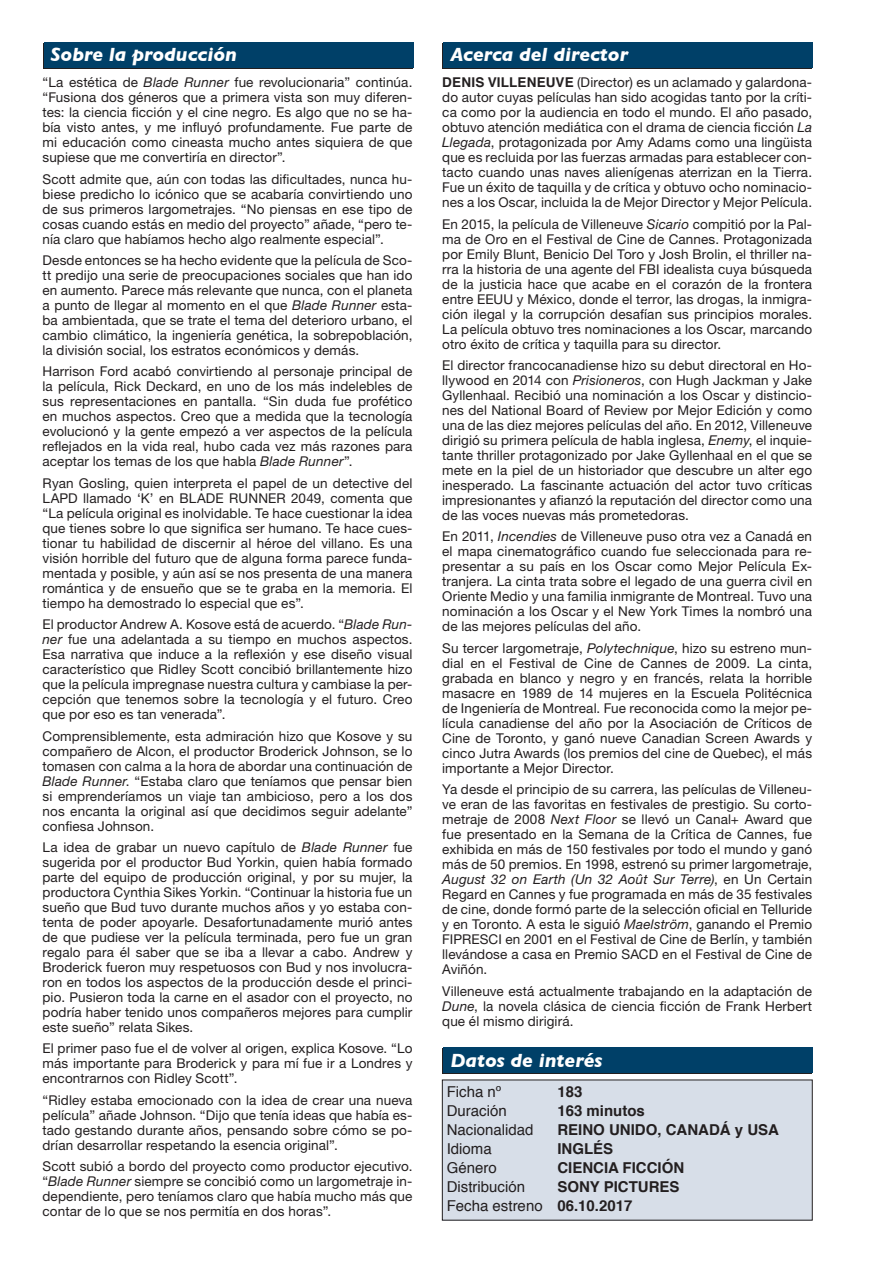
<style>
.page{position:relative;width:893px;height:1263px;background:#fff}
.page>*{position:absolute;margin:0;border:0;box-sizing:border-box;transform-origin:0 0}
.t1{font:italic 700 19.5px "Gill Sans";color:#fff}
.t2{font:15px "Helvetica";color:#231f20}
.t3{font:700 15px "Helvetica";color:#231f20}
.t4{font:13.5px/15px "Helvetica Neue";letter-spacing:.01em;color:#231f20;text-align:justify}
.s1{font-style:italic}
.s2{font-family:"Helvetica";font-weight:700}
.s3{font-weight:700}
</style>
<div class="page">
<div style="left:43px;top:44px;width:369px;height:25px;background:#231f20"></div>
<div style="left:44px;top:43px;width:370px;height:25px;background:#004068"></div>
<div style="left:442px;top:1049px;width:370px;height:25px;background:#231f20"></div>
<div style="left:443px;top:1048px;width:370px;height:25px;background:#004068"></div>
<div style="left:442px;top:1080px;width:370px;height:140px;background:#d7dee8"></div>
<div style="left:442px;top:44px;width:370px;height:25px;background:#231f20"></div>
<div style="left:443px;top:43px;width:370px;height:25px;background:#004068"></div>
<p class="t1" style="left:51px;top:43px;width:188px">Sobre la producción</p>
<p class="t4" style="left:43px;top:75px;width:371px">“La estética de <span class="s1">Blade Runner</span> fue revolucionaria” continúa. “Fusiona dos géneros que a primera vista son muy diferen&shy;tes: la ciencia ficción y el cine negro. Es algo que no se ha&shy;bía visto antes, y me influyó profundamente. Fue parte de mi educación como cineasta mucho antes siquiera de que supiese que me convertiría en director”.</p>
<p class="t4" style="left:43px;top:171px;width:371px">Scott admite que, aún con todas las dificultades, nunca hu&shy;biese predicho lo icónico que se acabaría convirtiendo uno de sus primeros largometrajes. “No piensas en ese tipo de cosas cuando estás en medio del proyecto” añade, “pero te&shy;nía claro que habíamos hecho algo realmente especial”.</p>
<p class="t4" style="left:43px;top:252px;width:371px">Desde entonces se ha hecho evidente que la película de Sco&shy;tt predijo una serie de preocupaciones sociales que han ido en aumento. Parece más relevante que nunca, con el planeta a punto de llegar al momento en el que <span class="s1">Blade Runner</span> esta&shy;ba ambientada, que se trate el tema del deterioro urbano, el cambio climático, la ingeniería genética, la sobrepoblación, la división social, los estratos económicos y demás.</p>
<p class="t4" style="left:43px;top:364px;width:371px">Harrison Ford acabó convirtiendo al personaje principal de la película, Rick Deckard, en uno de los más indelebles de sus representaciones en pantalla. “Sin duda fue profético en muchos aspectos. Creo que a medida que la tecnología evolucionó y la gente empezó a ver aspectos de la película reflejados en la vida real, hubo cada vez más razones para aceptar los temas de los que habla <span class="s1">Blade Runner</span>”.</p>
<p class="t4" style="left:43px;top:475px;width:371px">Ryan Gosling, quien interpreta el papel de un detective del LAPD llamado ‘K’ en BLADE RUNNER 2049, comenta que “La película original es inolvidable. Te hace cuestionar la idea que tienes sobre lo que significa ser humano. Te hace cues&shy;tionar tu habilidad de discernir al héroe del villano. Es una visión horrible del futuro que de alguna forma parece funda&shy;mentada y posible, y aún así se nos presenta de una manera romántica y de ensueño que se te graba en la memoria. El tiempo ha demostrado lo especial que es”.</p>
<p class="t4" style="left:43px;top:617px;width:371px">El productor Andrew A. Kosove está de acuerdo. “<span class="s1">Blade Run&shy;ner</span> fue una adelantada a su tiempo en muchos aspectos.<br>Esa narrativa que induce a la reflexión y ese diseño visual característico que Ridley Scott concibió brillantemente hizo que la película impregnase nuestra cultura y cambiase la per&shy;cepción que tenemos sobre la tecnología y el futuro. Creo que por eso es tan venerada”.</p>
<p class="t4" style="left:43px;top:728px;width:371px">Comprensiblemente, esta admiración hizo que Kosove y su compañero de Alcon, el productor Broderick Johnson, se lo tomasen con calma a la hora de abordar una continuación de <span class="s1">Blade Runner</span>. “Estaba claro que teníamos que pensar bien si emprenderíamos un viaje tan ambicioso, pero a los dos nos encanta la original así que decidimos seguir adelante” confiesa Johnson.</p>
<p class="t4" style="left:43px;top:839px;width:371px">La idea de grabar un nuevo capítulo de <span class="s1">Blade Runner</span> fue sugerida por el productor Bud Yorkin, quien había formado parte del equipo de producción original, y por su mujer, la productora Cynthia Sikes Yorkin. “Continuar la historia fue un sueño que Bud tuvo durante muchos años y yo estaba con&shy;tenta de poder apoyarle. Desafortunadamente murió antes de que pudiese ver la película terminada, pero fue un gran regalo para él saber que se iba a llevar a cabo. Andrew y Broderick fueron muy respetuosos con Bud y nos involucra&shy;ron en todos los aspectos de la producción desde el princi&shy;pio. Pusieron toda la carne en el asador con el proyecto, no podría haber tenido unos compañeros mejores para cumplir este sueño” relata Sikes.</p>
<p class="t4" style="left:43px;top:1041px;width:371px">El primer paso fue el de volver al origen, explica Kosove. “Lo más importante para Broderick y para mí fue ir a Londres y encontrarnos con Ridley Scott”.</p>
<p class="t4" style="left:43px;top:1092px;width:371px">“Ridley estaba emocionado con la idea de crear una nueva película” añade Johnson. “Dijo que tenía ideas que había es&shy;tado gestando durante años, pensando sobre cómo se po&shy;drían desarrollar respetando la esencia original”.</p>
<p class="t4" style="left:43px;top:1158px;width:371px">Scott subió a bordo del proyecto como productor ejecutivo. “<span class="s1">Blade Runner</span> siempre se concibió como un largometraje in&shy;dependiente, pero teníamos claro que había mucho más que contar de lo que se nos permitía en dos horas”.</p>
<p class="t1" style="left:450px;top:43px;width:179px">Acerca del director</p>
<p class="t4" style="left:442px;top:75px;width:371px"><span class="s2">DENIS VILLENEUVE</span> (Director) es un aclamado y galardona&shy;do autor cuyas películas han sido acogidas tanto por la críti&shy;ca como por la audiencia en todo el mundo. El año pasado, obtuvo atención mediática con el drama de ciencia ficción <span class="s1">La Llegada</span>, protagonizada por Amy Adams como una lingüista que es recluida por las fuerzas armadas para establecer con&shy;tacto cuando unas naves alienígenas aterrizan en la Tierra.<br>Fue un éxito de taquilla y de crítica y obtuvo ocho nominacio&shy;nes a los Oscar, incluida la de Mejor Director y Mejor Película.</p>
<p class="t4" style="left:442px;top:216px;width:371px">En 2015, la película de Villeneuve <span class="s1">Sicario</span> compitió por la Pal&shy;ma de Oro en el Festival de Cine de Cannes. Protagonizada por Emily Blunt, Benicio Del Toro y Josh Brolin, el thriller na&shy;rra la historia de una agente del FBI idealista cuya búsqueda de la justicia hace que acabe en el corazón de la frontera entre EEUU y México, donde el terror, las drogas, la inmigra&shy;ción ilegal y la corrupción desafían sus principios morales.<br>La película obtuvo tres nominaciones a los Oscar, marcando otro éxito de crítica y taquilla para su director.</p>
<p class="t4" style="left:442px;top:357px;width:371px">El director francocanadiense hizo su debut directoral en Ho&shy;llywood en 2014 con <span class="s1">Prisioneros</span>, con Hugh Jackman y Jake Gyllenhaal. Recibió una nominación a los Oscar y distincio&shy;nes del National Board of Review por Mejor Edición y como una de las diez mejores películas del año. En 2012, Villeneuve dirigió su primera película de habla inglesa, <span class="s1">Enemy</span>, el inquie&shy;tante thriller protagonizado por Jake Gyllenhaal en el que se mete en la piel de un historiador que descubre un alter ego inesperado. La fascinante actuación del actor tuvo críticas impresionantes y afianzó la reputación del director como una de las voces nuevas más prometedoras.</p>
<p class="t4" style="left:442px;top:529px;width:371px">En 2011, <span class="s1">Incendies</span> de Villeneuve puso otra vez a Canadá en el mapa cinematográfico cuando fue seleccionada para re&shy;presentar a su país en los Oscar como Mejor Película Ex&shy;tranjera. La cinta trata sobre el legado de una guerra civil en Oriente Medio y una familia inmigrante de Montreal. Tuvo una nominación a los Oscar y el New York Times la nombró una de las mejores películas del año.</p>
<p class="t4" style="left:442px;top:640px;width:371px">Su tercer largometraje, <span class="s1">Polytechnique</span>, hizo su estreno mun&shy;dial en el Festival de Cine de Cannes de 2009. La cinta, grabada en blanco y negro y en francés, relata la horrible masacre en 1989 de 14 mujeres en la Escuela Politécnica de Ingeniería de Montreal. Fue reconocida como la mejor pe&shy;lícula canadiense del año por la Asociación de Críticos de Cine de Toronto, y ganó nueve Canadian Screen Awards y cinco Jutra Awards (los premios del cine de Quebec), el más importante a Mejor Director.</p>
<p class="t4" style="left:442px;top:782px;width:371px">Ya desde el principio de su carrera, las películas de Villeneu&shy;ve eran de las favoritas en festivales de prestigio. Su corto&shy;metraje de 2008 <span class="s1">Next Floor</span> se llevó un Canal+ Award que fue presentado en la Semana de la Crítica de Cannes, fue exhibida en más de 150 festivales por todo el mundo y ganó más de 50 premios. En 1998, estrenó su primer largometraje, <span class="s1">August 32 on Earth (Un 32 Août Sur Terre)</span>, en Un Certain Regard en Cannes y fue programada en más de 35 festivales de cine, donde formó parte de la selección oficial en Telluride y en Toronto. A esta le siguió <span class="s1">Maelström</span>, ganando el Premio FIPRESCI en 2001 en el Festival de Cine de Berlín, y también llevándose a casa en Premio SACD en el Festival de Cine de Aviñón.</p>
<p class="t4" style="left:442px;top:983px;width:371px">Villeneuve está actualmente trabajando en la adaptación de <span class="s1">Dune</span>, la novela clásica de ciencia ficción de Frank Herbert que él mismo dirigirá.</p>
<p class="t1" style="left:450px;top:1048px;width:154px">Datos de interés</p>
<p class="t2" style="left:447px;top:1080px;width:56px">Ficha nº</p>
<p class="t3" style="left:557px;top:1079px;width:27px">183</p>
<p class="t2" style="left:447px;top:1099px;width:62px">Duración</p>
<p class="t3" style="left:557px;top:1098px;width:89px">163 minutos</p>
<p class="t2" style="left:447px;top:1118px;width:88px">Nacionalidad</p>
<p class="t3" style="left:557px;top:1117px;width:223px">REINO UNIDO, CANADÁ y USA</p>
<p class="t2" style="left:447px;top:1137px;width:47px">Idioma</p>
<p class="t3" style="left:557px;top:1136px;width:57px">INGLÉS</p>
<p class="t2" style="left:447px;top:1156px;width:52px">Género</p>
<p class="t3" style="left:557px;top:1155px;width:128px">CIENCIA FICCIÓN</p>
<p class="t2" style="left:447px;top:1175px;width:80px">Distribución</p>
<p class="t3" style="left:557px;top:1174px;width:124px">SONY PICTURES</p>
<p class="t2" style="left:447px;top:1194px;width:187px">Fecha estreno <span class="s3">06.10.2017</span></p>
</div>
